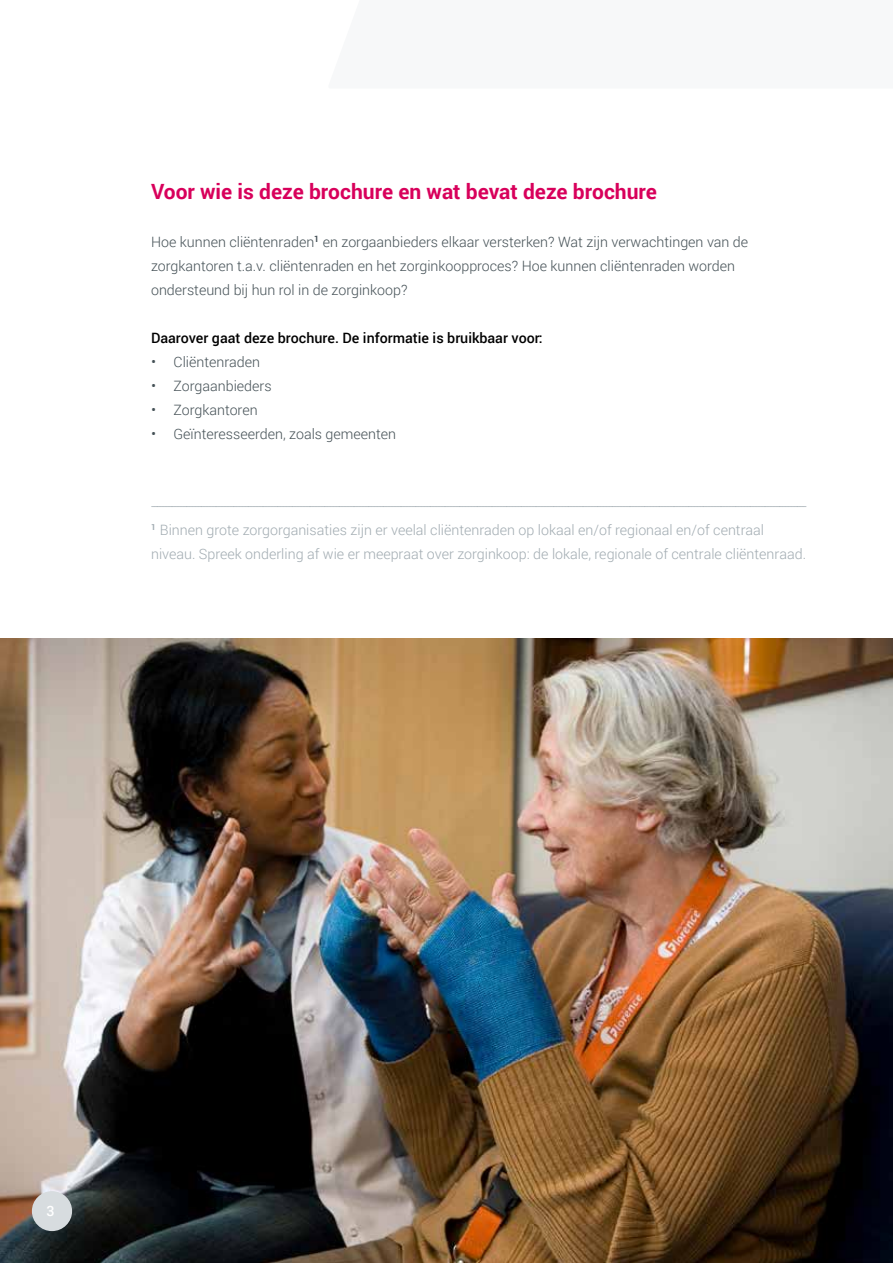
<style>
.page{position:relative;width:893px;height:1263px;background:#fff}
.page>*{position:absolute;margin:0;border:0;box-sizing:border-box;transform-origin:0 0}
.t1{font:700 21px "Roboto";color:#d8005b}
.t2{font:300 14.25px/24px "Roboto";color:#a1abb1}
.t3{font:300 14.25px/24px "Roboto";color:#445055}
.t4{font:500 14.25px "Roboto";color:#000}
.t5{font:500 14.25px "Roboto";color:#fff}
.s1{font-size:15px}
</style>
<div class="page">
<img style="left:0;top:639px;width:893px;height:624px">
<div style="left:32px;top:1191px;width:40px;height:40px;background:#d7dcdf;border-radius:50%"></div>
<h1 class="t1" style="left:151px;top:177px;width:507px">Voor wie is deze brochure en wat bevat deze brochure</h1>
<p class="t3" style="left:151px;top:230px;width:599px">Hoe kunnen cliëntenraden<sup>1</sup> en zorgaanbieders elkaar versterken? Wat zijn verwachtingen van de zorgkantoren t.a.v. cliëntenraden en het zorginkoopproces? Hoe kunnen cliëntenraden worden ondersteund bij hun rol in de zorginkoop?</p>
<p class="t4" style="left:151px;top:328px;width:393px">Daarover gaat deze brochure. De informatie is bruikbaar voor:</p>
<p class="t3" style="left:151px;top:350px;width:111px"><span class="s1">•</span>● Cliëntenraden</p>
<p class="t3" style="left:151px;top:374px;width:122px"><span class="s1">•</span>● Zorgaanbieders</p>
<p class="t3" style="left:151px;top:398px;width:108px"><span class="s1">•</span>● Zorgkantoren</p>
<p class="t3" style="left:151px;top:422px;width:247px"><span class="s1">•</span>● Geïnteresseerden, zoals gemeenten</p>
<p class="t2" style="left:151px;top:494px;width:657px">-------------------------------------------------------------------------------------------------------------------------------------------------------------------------------------------------------------------------------<br><sup>1</sup> Binnen grote zorgorganisaties zijn er veelal cliëntenraden op lokaal en/of regionaal en/of centraal niveau. Spreek onderling af wie er meepraat over zorginkoop: de lokale, regionale of centrale cliëntenraad.</p>
<p class="t5" style="left:47px;top:1200px;width:10px">3</p>
</div>
